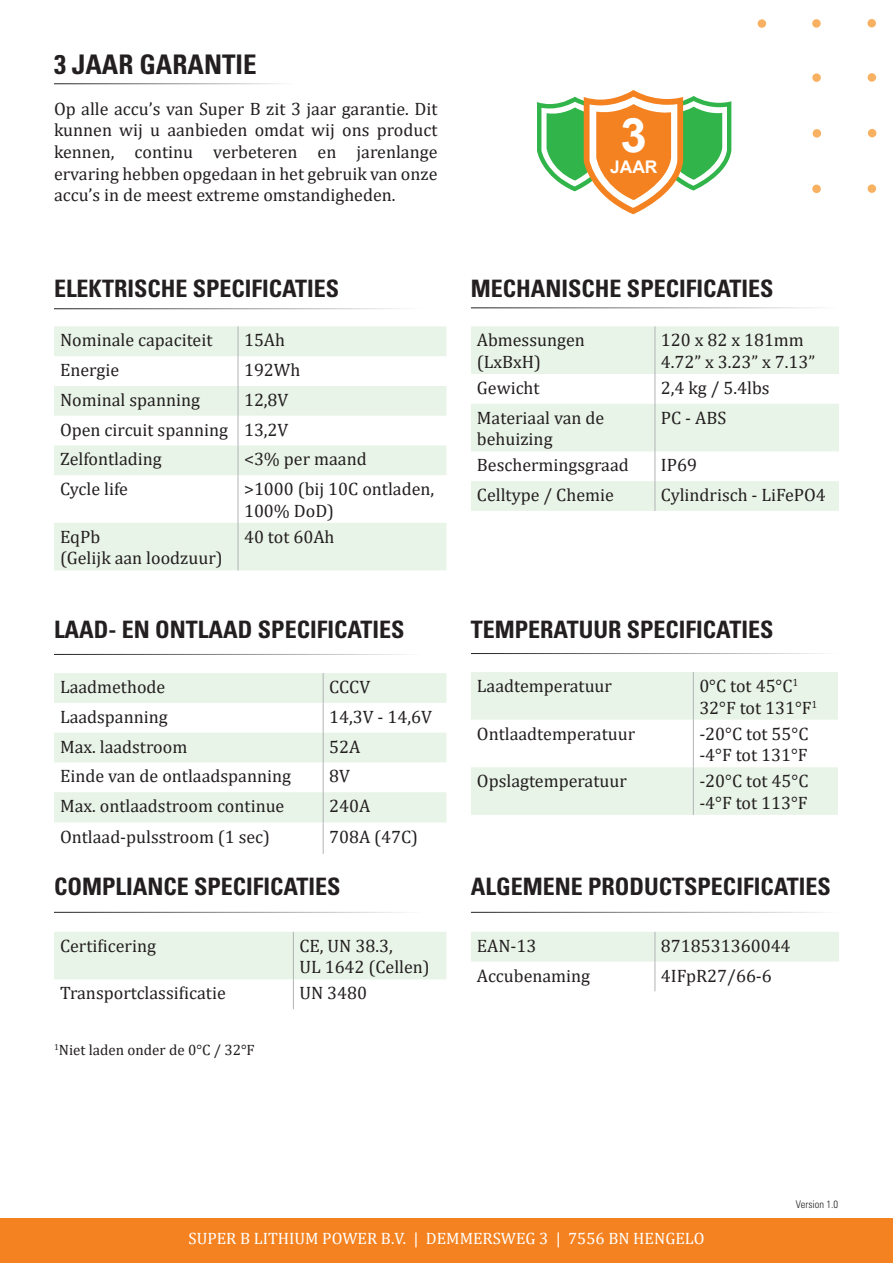
<style>
.page{position:relative;width:893px;height:1263px;background:#fff}
.page>*{position:absolute;margin:0;border:0;box-sizing:border-box;transform-origin:0 0}
.t1{font:700 47.55px "Arial";color:#fff}
.t2{font:700 condensed 27px "Univers LT Std";color:#231f20}
.t3{font:700 condensed 24px "Univers LT Std";color:#231f20}
.t4{font:18px/21.6px "Cambria";color:#231f20;text-align:justify}
.t5{font:700 17.4px "Arial";color:#fff}
.t6{font:16.5px "Cambria";color:#fff}
.t7{font:15px "Cambria";color:#231f20}
.Text{font:300 condensed 10.5px "Univers LT Std";color:#231f20}
</style>
<div class="page">
<div style="left:0;top:1218px;width:893px;height:45px;background:#f58220"></div>
<hr style="left:54px;top:83px;width:242px;height:1px;background:#231f20">
<svg style="left:537px;top:90px;width:194px;height:124px"></svg>
<svg style="left:758px;top:19px;width:8px;height:9px"></svg>
<svg style="left:812px;top:19px;width:9px;height:9px"></svg>
<svg style="left:812px;top:73px;width:9px;height:9px"></svg>
<svg style="left:813px;top:129px;width:8px;height:9px"></svg>
<svg style="left:812px;top:185px;width:9px;height:8px"></svg>
<svg style="left:867px;top:19px;width:9px;height:8px"></svg>
<svg style="left:868px;top:73px;width:8px;height:9px"></svg>
<div style="left:868px;top:129px;width:8px;height:8px;background:#f8b061;border-radius:50%"></div>
<svg style="left:868px;top:184px;width:8px;height:9px"></svg>
<hr style="left:54px;top:308px;width:368px;height:1px;background:#231f20">
<hr style="left:54px;top:654px;width:368px;height:1px;background:#231f20">
<hr style="left:54px;top:912px;width:368px;height:1px;background:#231f20">
<hr style="left:471px;top:912px;width:368px;height:1px;background:#231f20">
<hr style="left:471px;top:307px;width:368px;height:1px;background:#231f20">
<hr style="left:471px;top:653px;width:368px;height:1px;background:#231f20">
<svg style="left:54px;top:326px;width:392px;height:244px;fill:#e9f4e8"></svg>
<hr style="left:238px;top:326px;width:1px;height:30px;background:#b1b3b5">
<hr style="left:238px;top:356px;width:1px;height:30px;background:#b1b3b5">
<hr style="left:238px;top:386px;width:1px;height:30px;background:#b1b3b5">
<svg style="left:238px;top:416px;width:1px;height:29px"></svg>
<hr style="left:238px;top:445px;width:1px;height:30px;background:#b1b3b5">
<hr style="left:238px;top:475px;width:1px;height:48px;background:#b1b3b5">
<hr style="left:238px;top:523px;width:1px;height:47px;background:#b1b3b5">
<svg style="left:54px;top:673px;width:392px;height:149px;fill:#e9f4e8"></svg>
<hr style="left:323px;top:673px;width:1px;height:30px;background:#b1b3b5">
<hr style="left:323px;top:703px;width:1px;height:30px;background:#b1b3b5">
<svg style="left:323px;top:733px;width:1px;height:29px"></svg>
<hr style="left:323px;top:762px;width:1px;height:30px;background:#b1b3b5">
<hr style="left:323px;top:792px;width:1px;height:30px;background:#b1b3b5">
<hr style="left:323px;top:822px;width:1px;height:32px;background:#b1b3b5">
<svg style="left:471px;top:326px;width:368px;height:185px;fill:#e9f4e8"></svg>
<hr style="left:654px;top:326px;width:1px;height:48px;background:#b1b3b5">
<hr style="left:654px;top:374px;width:1px;height:30px;background:#b1b3b5">
<hr style="left:654px;top:404px;width:1px;height:47px;background:#b1b3b5">
<hr style="left:654px;top:451px;width:1px;height:30px;background:#b1b3b5">
<hr style="left:654px;top:481px;width:1px;height:30px;background:#b1b3b5">
<svg style="left:471px;top:672px;width:367px;height:143px;fill:#e9f4e8"></svg>
<hr style="left:693px;top:672px;width:1px;height:48px;background:#b1b3b5">
<hr style="left:693px;top:720px;width:1px;height:47px;background:#b1b3b5">
<hr style="left:693px;top:767px;width:1px;height:48px;background:#b1b3b5">
<div style="left:471px;top:932px;width:368px;height:29px;background:#e9f4e8"></div>
<hr style="left:654px;top:961px;width:1px;height:30px;background:#b1b3b5">
<div style="left:54px;top:932px;width:392px;height:47px;background:#e9f4e8"></div>
<hr style="left:293px;top:932px;width:1px;height:47px;background:#b1b3b5">
<hr style="left:293px;top:979px;width:1px;height:30px;background:#b1b3b5">
<p class="t2" style="left:54px;top:47px;width:204px">3 JAAR GARANTIE</p>
<p class="t4" style="left:54px;top:98px;width:385px">Op alle accu’s van Super B zit 3 jaar garantie. Dit kunnen wij u aanbieden omdat wij ons product kennen, continu verbeteren en jarenlange ervaring hebben opgedaan in het gebruik van onze accu’s in de meest extreme omstandigheden.</p>
<p class="t1" style="left:621px;top:102px;width:28px">3</p>
<p class="t5" style="left:610px;top:154px;width:49px">JAAR</p>
<p class="t3" style="left:54px;top:274px;width:287px">ELEKTRISCHE SPECIFICATIES</p>
<p class="t3" style="left:471px;top:274px;width:304px">MECHANISCHE SPECIFICATIES</p>
<p class="t4" style="left:60px;top:329px;width:154px">Nominale capaciteit</p>
<p class="t4" style="left:244px;top:329px;width:43px">15Ah</p>
<p class="t4" style="left:60px;top:359px;width:61px">Energie</p>
<p class="t4" style="left:244px;top:359px;width:58px">192Wh</p>
<p class="t4" style="left:60px;top:389px;width:142px">Nominal spanning</p>
<p class="t4" style="left:244px;top:389px;width:46px">12,8V</p>
<p class="t4" style="left:60px;top:419px;width:170px">Open circuit spanning</p>
<p class="t4" style="left:244px;top:419px;width:46px">13,2V</p>
<p class="t4" style="left:60px;top:448px;width:103px">Zelfontlading</p>
<p class="t4" style="left:244px;top:448px;width:124px">&lt;3% per maand</p>
<p class="t4" style="left:60px;top:478px;width:70px">Cycle life</p>
<p class="t4" style="left:244px;top:478px;width:192px">&gt;1000 (bij 10C ontladen,<br>100% DoD)</p>
<p class="t4" style="left:60px;top:526px;width:42px">EqPb</p>
<p class="t4" style="left:60px;top:547px;width:164px">(Gelijk aan loodzuur)</p>
<p class="t4" style="left:244px;top:526px;width:92px">40 tot 60Ah</p>
<p class="t4" style="left:477px;top:329px;width:109px">Abmessungen</p>
<p class="t4" style="left:477px;top:351px;width:66px">(LxBxH)</p>
<p class="t4" style="left:661px;top:329px;width:144px">120 x 82 x 181mm</p>
<p class="t4" style="left:661px;top:351px;width:156px">4.72” x 3.23” x 7.13”</p>
<p class="t4" style="left:477px;top:377px;width:64px">Gewicht</p>
<p class="t4" style="left:661px;top:377px;width:110px">2,4 kg / 5.4lbs</p>
<p class="t4" style="left:477px;top:407px;width:129px">Materiaal van de</p>
<p class="t4" style="left:477px;top:428px;width:77px">behuizing</p>
<p class="t4" style="left:661px;top:407px;width:67px">PC - ABS</p>
<p class="t4" style="left:477px;top:454px;width:153px">Beschermingsgraad</p>
<p class="t4" style="left:661px;top:454px;width:37px">IP69</p>
<p class="t4" style="left:477px;top:484px;width:138px">Celltype / Chemie</p>
<p class="t4" style="left:661px;top:484px;width:166px">Cylindrisch - LiFePO4</p>
<p class="t3" style="left:54px;top:614px;width:352px">LAAD- EN ONTLAAD SPECIFICATIES</p>
<p class="t3" style="left:471px;top:614px;width:304px">TEMPERATUUR SPECIFICATIES</p>
<p class="t4" style="left:60px;top:676px;width:107px">Laadmethode</p>
<p class="t4" style="left:329px;top:676px;width:43px">CCCV</p>
<p class="t4" style="left:60px;top:706px;width:109px">Laadspanning</p>
<p class="t4" style="left:329px;top:706px;width:104px">14,3V - 14,6V</p>
<p class="t4" style="left:60px;top:736px;width:129px">Max. laadstroom</p>
<p class="t4" style="left:329px;top:736px;width:33px">52A</p>
<p class="t4" style="left:60px;top:765px;width:233px">Einde van de ontlaadspanning</p>
<p class="t4" style="left:329px;top:765px;width:22px">8V</p>
<p class="t4" style="left:60px;top:795px;width:226px">Max. ontlaadstroom continue</p>
<p class="t4" style="left:329px;top:795px;width:43px">240A</p>
<p class="t4" style="left:60px;top:825px;width:212px">Ontlaad-pulsstroom (1 sec)</p>
<p class="t4" style="left:329px;top:825px;width:90px">708A (47C)</p>
<p class="t4" style="left:477px;top:675px;width:137px">Laadtemperatuur</p>
<p class="t4" style="left:699px;top:675px;width:100px">0°C tot 45°C<sup>1</sup></p>
<p class="t4" style="left:699px;top:697px;width:119px">32°F tot 131°F<sup>1</sup></p>
<p class="t4" style="left:477px;top:723px;width:160px">Ontlaadtemperatuur</p>
<p class="t4" style="left:699px;top:723px;width:111px">-20°C tot 55°C</p>
<p class="t4" style="left:699px;top:744px;width:110px">-4°F tot 131°F</p>
<p class="t4" style="left:477px;top:770px;width:151px">Opslagtemperatuur</p>
<p class="t4" style="left:699px;top:770px;width:111px">-20°C tot 45°C</p>
<p class="t4" style="left:699px;top:792px;width:110px">-4°F tot 113°F</p>
<p class="t3" style="left:54px;top:872px;width:288px">COMPLIANCE SPECIFICATIES</p>
<p class="t3" style="left:471px;top:872px;width:361px">ALGEMENE PRODUCTSPECIFICATIES</p>
<p class="t4" style="left:60px;top:935px;width:98px">Certificering</p>
<p class="t4" style="left:299px;top:935px;width:95px">CE, UN 38.3,</p>
<p class="t4" style="left:299px;top:956px;width:132px">UL 1642 (Cellen)</p>
<p class="t4" style="left:60px;top:982px;width:167px">Transportclassificatie</p>
<p class="t4" style="left:299px;top:982px;width:69px">UN 3480</p>
<p class="t7" style="left:54px;top:1041px;width:202px"><sup>1</sup>Niet laden onder de 0°C / 32°F</p>
<p class="t4" style="left:477px;top:935px;width:61px">EAN-13</p>
<p class="t4" style="left:661px;top:935px;width:131px">8718531360044</p>
<p class="t4" style="left:477px;top:964px;width:115px">Accubenaming</p>
<p class="t4" style="left:661px;top:964px;width:112px">4IFpR27/66-6</p>
<p class="Text" style="left:796px;top:1197px;width:44px">Version 1.0</p>
<p class="t6" style="left:189px;top:1228px;width:517px">SUPER B LITHIUM POWER B.V. | DEMMERSWEG 3 | 7556 BN HENGELO</p>
</div>
